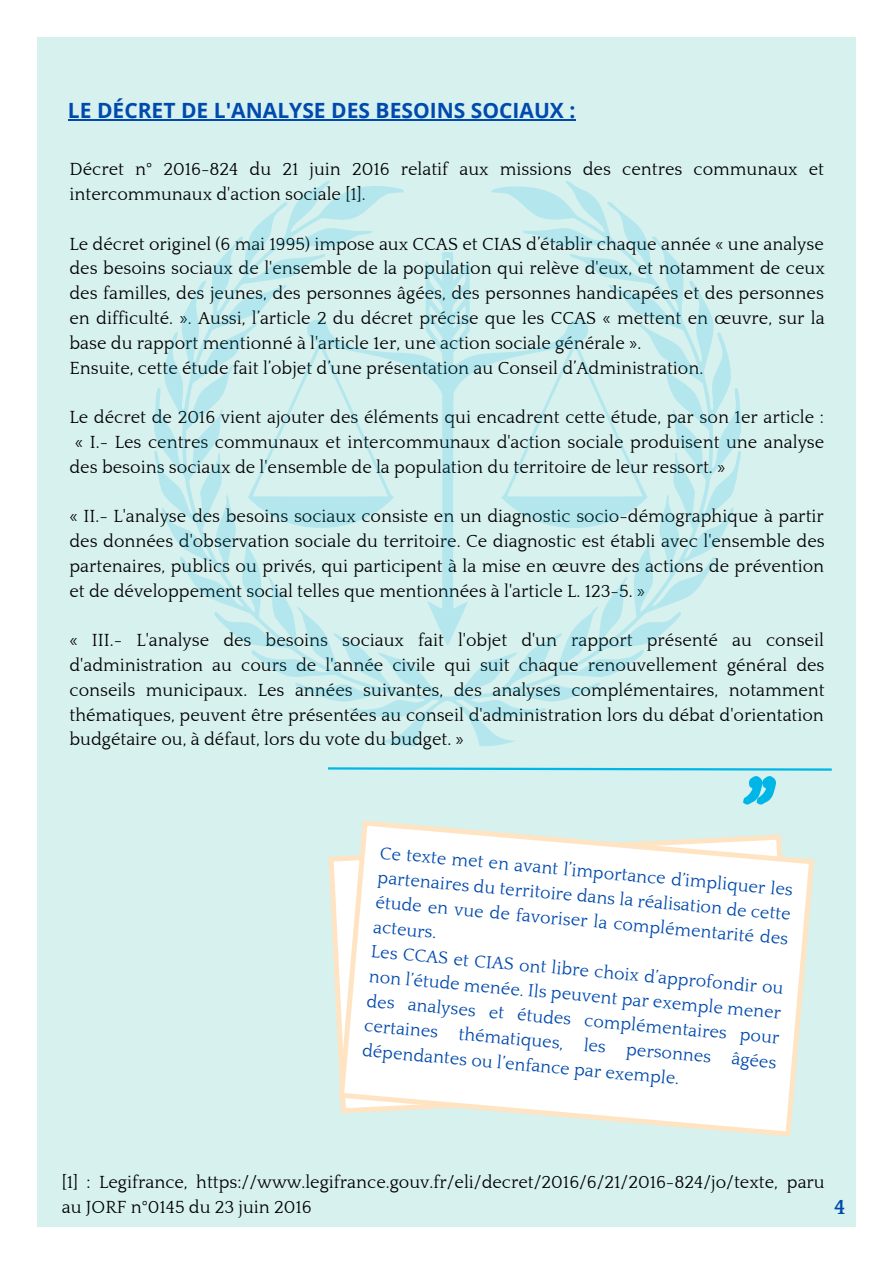
<style>
.page{position:relative;width:894px;height:1264px;background:#fff}
.page>*{position:absolute;margin:0;border:0;box-sizing:border-box;transform-origin:0 0}
.t1{font:450.45px "Moon Time";color:#00b6e6}
.t2{font:700 21px "Open Sans";color:#004aad}
.t3{font:700 21px "Quattrocento";color:#004aad}
.t4{font:18px/24.8px "Quattrocento";color:#000}
.t5{font:18px/24.8px "Quattrocento";color:#004aad}
</style>
<div class="page">
<div style="left:38px;top:38px;width:817px;height:1189px;background:#d7f1ef"></div>
<svg style="left:328px;top:767px;width:504px;height:4px"></svg>
<svg style="left:154px;top:181px;width:587px;height:565px"></svg>
<svg style="left:247px;top:252px;width:400px;height:394px"></svg>
<svg style="left:328px;top:856px;width:11px;height:209px"></svg>
<svg style="left:339px;top:820px;width:475px;height:316px;background:#f9fbf9"></svg>
<hr style="left:68px;top:119px;width:507px;height:2px;background:#004aad">
<p class="t2" style="left:68px;top:96px;width:509px">LE DÉCRET DE L'ANALYSE DES BESOINS SOCIAUX :</p>
<p class="t4" style="left:69px;top:158px;width:755px">Décret n° 2016-824 du 21 juin 2016 relatif aux missions des centres communaux et intercommunaux d'action sociale [1].</p>
<p class="t4" style="left:69px;top:232px;width:756px">Le décret originel (6 mai 1995) impose aux CCAS et CIAS d’établir chaque année « une analyse des besoins sociaux de l'ensemble de la population qui relève d'eux, et notamment de ceux des familles, des jeunes, des personnes âgées, des personnes handicapées et des personnes en difficulté. ». Aussi, l’article 2 du décret précise que les CCAS « mettent en œuvre, sur la base du rapport mentionné à l'article 1er, une action sociale générale ».<br>Ensuite, cette étude fait l’objet d’une présentation au Conseil d’Administration.</p>
<p class="t4" style="left:69px;top:405px;width:755px">Le décret de 2016 vient ajouter des éléments qui encadrent cette étude, par son 1er article :</p>
<p class="t4" style="left:75px;top:430px;width:750px">« I.- Les centres communaux et intercommunaux d'action sociale produisent une analyse</p>
<p class="t4" style="left:69px;top:455px;width:657px">des besoins sociaux de l'ensemble de la population du territoire de leur ressort. »</p>
<p class="t4" style="left:69px;top:504px;width:756px;text-align:justify">« II.- L'analyse des besoins sociaux consiste en un diagnostic socio-démographique à partir des données d'observation sociale du territoire. Ce diagnostic est établi avec l'ensemble des partenaires, publics ou privés, qui participent à la mise en œuvre des actions de prévention et de développement social telles que mentionnées à l'article L. 123-5. »</p>
<p class="t4" style="left:69px;top:628px;width:756px;text-align:justify">« III.- L'analyse des besoins sociaux fait l'objet d'un rapport présenté au conseil d'administration au cours de l'année civile qui suit chaque renouvellement général des conseils municipaux. Les années suivantes, des analyses complémentaires, notamment thématiques, peuvent être présentées au conseil d'administration lors du débat d'orientation budgétaire ou, à défaut, lors du vote du budget. »</p>
<h1 class="t1" style="left:725px;top:679px;width:70px">"</h1>
<p class="t5" style="left:380px;top:841px;width:416px;rotate:5deg">Ce texte met en avant l’importance d’impliquer les partenaires du territoire dans la réalisation de cette étude en vue de favoriser la complémentarité des acteurs.<br>Les CCAS et CIAS ont libre choix d’approfondir ou non l’étude menée. Ils peuvent par exemple mener des analyses et études complémentaires pour certaines thématiques, les personnes âgées dépendantes ou l’enfance par exemple.</p>
<p class="t4" style="left:62px;top:1170px;width:764px">[1] : Legifrance, https://www.legifrance.gouv.fr/eli/decret/2016/6/21/2016-824/jo/texte, paru au JORF n°0145 du 23 juin 2016</p>
<p class="t3" style="left:833px;top:1196px;width:13px">4</p>
</div>
